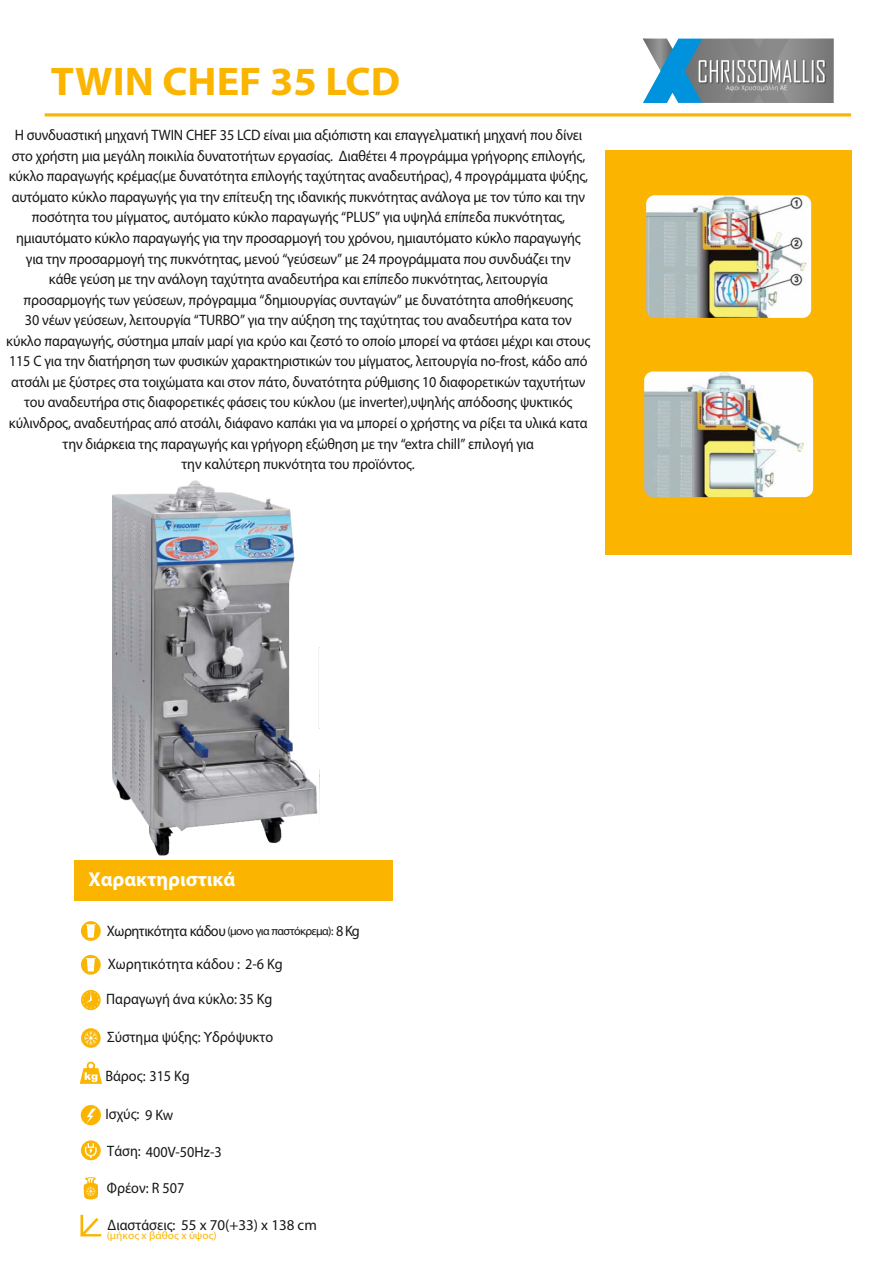
<style>
.page{position:relative;width:893px;height:1263px;background:#fff}
.page>*{position:absolute;margin:0;border:0;box-sizing:border-box;transform-origin:0 0}
.t1{font:700 40.05px "Myriad Pro";color:#fbb500;scale:1.05 1}
.t2{font:700 20.1px "Myriad Pro";color:#fff}
.t3{font:15.15px/20.5px "Myriad Pro";letter-spacing:-.01em;color:#151616;text-align:center;scale:.94 1}
.t4{font:15.15px "Myriad Pro";letter-spacing:-.035em;color:#151616;scale:.94 1}
.t5{font:15.15px "Myriad Pro";letter-spacing:-.01em;color:#151616;scale:.92 1}
.t6{font:15px "Myriad Pro";color:#151616}
.t7{font:10.8px "Myriad Pro";color:#fbb500;scale:1.06 1}
.s1{font-size:12px}
.s2{font-size:15.15px}
</style>
<div class="page">
<hr style="left:45px;top:113px;width:806px;height:3px;background:#fbb500">
<div style="left:74px;top:860px;width:319px;height:41px;background:#fbb500"></div>
<img style="left:643px;top:38px;width:191px;height:65px">
<div style="left:605px;top:150px;width:247px;height:405px;background:#fbb500"></div>
<img style="left:645px;top:194px;width:168px;height:125px;border-radius:10px">
<div style="left:643px;top:192px;width:171px;height:129px;border:3px solid #fbb500;border-radius:10px"></div>
<img style="left:643px;top:370px;width:172px;height:129px;border-radius:10px">
<div style="left:641px;top:368px;width:175px;height:132px;border:3px solid #fbb500;border-radius:10px"></div>
<svg style="left:81px;top:955px;width:20px;height:20px"></svg>
<svg style="left:81px;top:989px;width:20px;height:21px"></svg>
<svg style="left:80px;top:1062px;width:22px;height:22px"></svg>
<div style="left:81px;top:1105px;width:20px;height:20px;background:#fbb500;border-radius:50%"></div>
<svg style="left:86px;top:1108px;width:10px;height:16px"></svg>
<svg style="left:81px;top:1140px;width:20px;height:20px"></svg>
<svg style="left:85px;top:1143px;width:12px;height:15px"></svg>
<svg style="left:80px;top:1215px;width:21px;height:21px"></svg>
<svg style="left:86px;top:958px;width:10px;height:13px"></svg>
<svg style="left:81px;top:1028px;width:20px;height:20px"></svg>
<svg style="left:84px;top:1031px;width:14px;height:14px"></svg>
<svg style="left:83px;top:1177px;width:15px;height:22px"></svg>
<img style="left:112px;top:481px;width:208px;height:375px">
<svg style="left:81px;top:921px;width:20px;height:20px"></svg>
<svg style="left:86px;top:924px;width:10px;height:14px"></svg>
<h1 class="t1" style="left:51px;top:65px;width:334px">TWIN CHEF 35 LCD</h1>
<p class="t3" style="left:6px;top:126px;width:623px">Η συνδυαστική μηχανή TWIN CHEF 35 LCD είναι μια αξιόπιστη και επαγγελματική μηχανή που δίνει στο χρήστη μια μεγάλη ποικιλία δυνατοτήτων εργασίας. Διαθέτει 4 προγράμμα γρήγορης επιλογής, κύκλο παραγωγής κρέμας(με δυνατότητα επιλογής ταχύτητας αναδευτήρας), 4 προγράμματα ψύξης, αυτόματο κύκλο παραγωγής για την επίτευξη της ιδανικής πυκνότητας ανάλογα με τον τύπο και την ποσότητα του μίγματος, αυτόματο κύκλο παραγωγής “PLUS” για υψηλά επίπεδα πυκνότητας, ημιαυτόματο κύκλο παραγωγής για την προσαρμογή του χρόνου, ημιαυτόματο κύκλο παραγωγής για την προσαρμογή της πυκνότητας, μενού “γεύσεων” με 24 προγράμματα που συνδυάζει την<br>κάθε γεύση με την ανάλογη ταχύτητα αναδευτήρα και επίπεδο πυκνότητας, λειτουργία προσαρμογής των γεύσεων, πρόγραμμα “δημιουργίας συνταγών” με δυνατότητα αποθήκευσης<br>30 νέων γεύσεων, λειτουργία “TURBO” για την αύξηση της ταχύτητας του αναδευτήρα κατα τον κύκλο παραγωγής, σύστημα μπαίν μαρί για κρύο και ζεστό το οποίο μπορεί να φτάσει μέχρι και στους 115 C για την διατήρηση των φυσικών χαρακτηριστικών του μίγματος, λειτουργία no-frost, κάδο από ατσάλι με ξύστρες στα τοιχώματα και στον πάτο, δυνατότητα ρύθμισης 10 διαφορετικών ταχυτήτων του αναδευτήρα στις διαφορετικές φάσεις του κύκλου (με inverter),υψηλής απόδοσης ψυκτικός κύλινδρος, αναδευτήρας από ατσάλι, διάφανο καπάκι για να μπορεί ο χρήστης να ρίξει τα υλικά κατα την διάρκεια της παραγωγής και γρήγορη εξώθηση με την “extra chill” επιλογή για<br>την καλύτερη πυκνότητα του προϊόντος.</p>
<h2 class="t2" style="left:89px;top:871px;width:148px">Χαρακτηριστικά</h2>
<p class="t4" style="left:107px;top:925px;width:270px">Χωρητικότητα κάδου <span class="s1">(μονο για παστόκρεμα):</span> 8 Kg</p>
<p class="t3" style="left:108px;top:955px;width:188px">Χωρητικότητα κάδου : 2-6 Kg</p>
<p class="t3" style="left:106px;top:990px;width:178px">Παραγωγή άνα κύκλο:35 Kg</p>
<p class="t5" style="left:107px;top:1030px;width:182px">Σύστημα ψύξης: Υδρόψυκτο</p>
<p class="t3" style="left:105px;top:1067px;width:91px">Βάρος: 315 Kg</p>
<p class="t3" style="left:105px;top:1104px;width:74px">Ισχύς: 9 Kw</p>
<p class="t3" style="left:107px;top:1143px;width:123px">Τάση: 400V-50Hz-3</p>
<p class="t3" style="left:107px;top:1179px;width:84px">Φρέον: R 507</p>
<p class="t6" style="left:108px;top:1219px;width:211px"><span class="s2">Διαστάσεις:</span> 55 x 70(+33) x 138 cm</p>
<p class="t7" style="left:107px;top:1231px;width:105px">(μήκος x βάθος x ύψος)</p>
</div>
